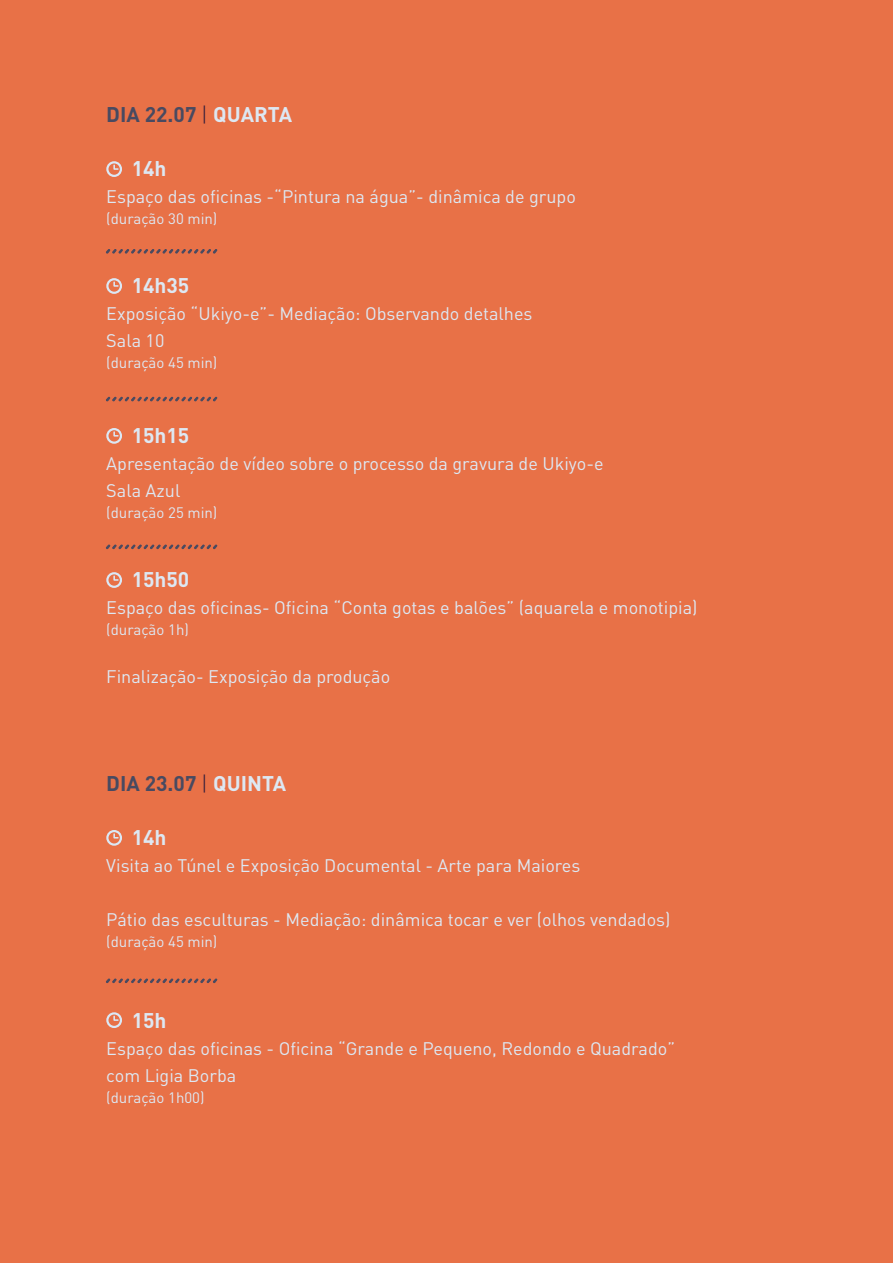
<style>
.page{position:relative;width:893px;height:1263px;background:#e87147}
.page>*{position:absolute;margin:0;border:0;box-sizing:border-box;transform-origin:0 0}
.t1{font:700 21px "DIN Pro";color:#484a61}
.t2{font:700 21px "DIN Pro";color:#dde8f3}
.t3{font:18px/27px "DIN Pro";color:#dde8f3}
.t4{font:15px "DIN Pro";color:#dde8f3}
.s1{font-weight:300;color:#2a193a}
.s2{color:#dde8f3}
</style>
<div class="page">
<div style="left:106px;top:161px;width:16px;height:16px;border:2px solid #dbe8f5;border-radius:50%"></div>
<svg style="left:113px;top:164px;width:6px;height:6px"></svg>
<div style="left:106px;top:278px;width:16px;height:16px;border:2px solid #dbe8f5;border-radius:50%"></div>
<svg style="left:113px;top:281px;width:6px;height:6px"></svg>
<div style="left:106px;top:428px;width:16px;height:16px;border:2px solid #dbe8f5;border-radius:50%"></div>
<svg style="left:113px;top:430px;width:6px;height:7px"></svg>
<div style="left:106px;top:572px;width:16px;height:16px;border:2px solid #dbe8f5;border-radius:50%"></div>
<svg style="left:113px;top:575px;width:6px;height:6px"></svg>
<div style="left:106px;top:830px;width:16px;height:16px;border:2px solid #dbe8f5;border-radius:50%"></div>
<svg style="left:113px;top:832px;width:6px;height:7px"></svg>
<div style="left:106px;top:1012px;width:16px;height:16px;border:2px solid #dbe8f5;border-radius:50%"></div>
<svg style="left:113px;top:1015px;width:6px;height:6px"></svg>
<svg style="left:106px;top:249px;width:111px;height:5px"></svg>
<svg style="left:106px;top:397px;width:111px;height:4px"></svg>
<svg style="left:106px;top:545px;width:111px;height:4px"></svg>
<svg style="left:106px;top:978px;width:111px;height:5px"></svg>
<p class="t1" style="left:106px;top:100px;width:187px">DIA 22.07 <span class="s1">|</span> <span class="s2">QUARTA</span></p>
<p class="t2" style="left:132px;top:154px;width:36px">14h</p>
<p class="t3" style="left:106px;top:183px;width:471px">Espaço das oficinas -“Pintura na água”- dinâmica de grupo</p>
<p class="t4" style="left:106px;top:209px;width:113px">(duração 30 min)</p>
<p class="t2" style="left:132px;top:271px;width:59px">14h35</p>
<p class="t3" style="left:106px;top:300px;width:428px">Exposição “Ukiyo-e”- Mediação: Observando detalhes<br>Sala 10</p>
<p class="t4" style="left:106px;top:353px;width:113px">(duração 45 min)</p>
<p class="t2" style="left:132px;top:421px;width:59px">15h15</p>
<p class="t3" style="left:106px;top:450px;width:499px">Apresentação de vídeo sobre o processo da gravura de Ukiyo-e<br>Sala Azul</p>
<p class="t4" style="left:106px;top:503px;width:113px">(duração 25 min)</p>
<p class="t2" style="left:132px;top:565px;width:59px">15h50</p>
<p class="t3" style="left:106px;top:594px;width:593px">Espaço das oficinas- Oficina “Conta gotas e balões” (aquarela e monotipia)</p>
<p class="t4" style="left:106px;top:620px;width:84px">(duração 1h)</p>
<p class="t3" style="left:106px;top:663px;width:285px">Finalização- Exposição da produção</p>
<p class="t1" style="left:106px;top:769px;width:181px">DIA 23.07 <span class="s1">|</span> <span class="s2">QUINTA</span></p>
<p class="t2" style="left:132px;top:823px;width:36px">14h</p>
<p class="t3" style="left:106px;top:852px;width:476px">Visita ao Túnel e Exposição Documental - Arte para Maiores</p>
<p class="t3" style="left:106px;top:906px;width:566px">Pátio das esculturas - Mediação: dinâmica tocar e ver (olhos vendados)</p>
<p class="t4" style="left:106px;top:932px;width:113px">(duração 45 min)</p>
<p class="t2" style="left:132px;top:1006px;width:36px">15h</p>
<p class="t3" style="left:106px;top:1035px;width:570px">Espaço das oficinas - Oficina “Grande e Pequeno, Redondo e Quadrado” com Ligia Borba</p>
<p class="t4" style="left:106px;top:1088px;width:100px">(duração 1h00)</p>
</div>
